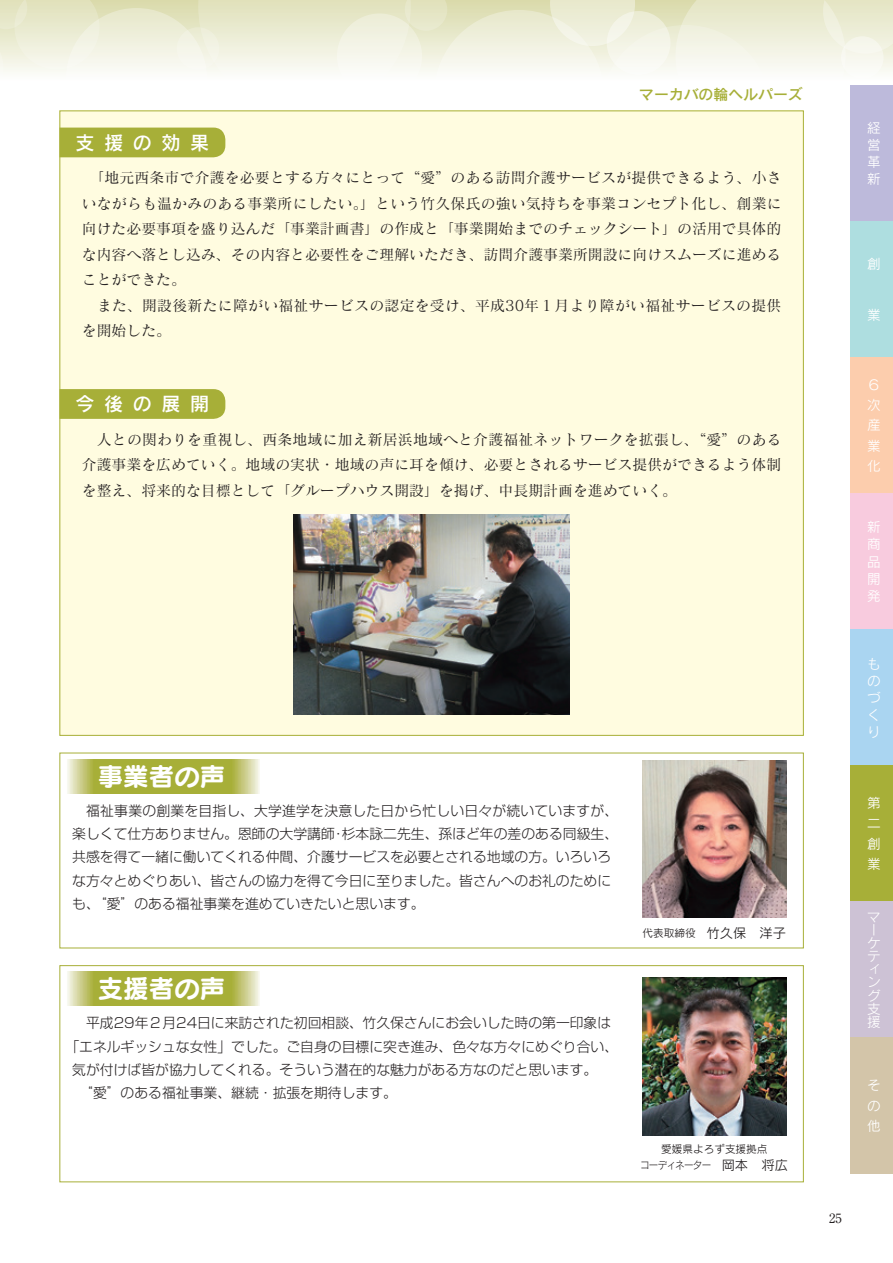
<style>
.page{position:relative;width:893px;height:1263px;background:#fff}
.page>*{position:absolute;margin:0;border:0;box-sizing:border-box;transform-origin:0 0}
.t1{font:25.5px "Seurat Pro B";color:#fff}
.t2{font:19.2px "Rodin Pro DB";letter-spacing:.5em;color:#fff}
.t3{font:14.85px/25.5px "Matisse Pro M";color:#231f20}
.t4{font:14.85px "Rodin Pro DB";color:#a7af38}
.t5{font:300 13.8px/23.4px "Shin Go Pro";color:#231f20}
.t6{font:13.65px/17px "Rodin Pro M";color:#fff;text-align:justify}
.t7{font:12.75px "Ryumin Pro";color:#231f20}
.t8{font:10.65px/16.2px "Rodin Pro M";color:#231f20;text-align:center}
.s1{font-size:13.35px}
</style>
<div class="page">
<div style="left:850px;top:85px;width:43px;height:136px;background:#bdbadb"></div>
<div style="left:850px;top:221px;width:43px;height:136px;background:#aedee0"></div>
<div style="left:850px;top:357px;width:43px;height:136px;background:#fccdad"></div>
<div style="left:850px;top:493px;width:43px;height:136px;background:#f8cbde"></div>
<div style="left:850px;top:629px;width:43px;height:136px;background:#aad5f1"></div>
<div style="left:850px;top:765px;width:43px;height:136px;background:#a7af38"></div>
<div style="left:850px;top:901px;width:43px;height:136px;background:#cdc2d5"></div>
<div style="left:850px;top:1037px;width:43px;height:137px;background:#d3c5a9"></div>
<div style="left:60px;top:111px;width:744px;height:625px;background:#fffce0"></div>
<div style="left:60px;top:965px;width:744px;height:217px;border:1px solid #a7af38"></div>
<div style="left:60px;top:128px;width:165px;height:29px;background:#a7af38"></div>
<svg style="left:60px;top:389px;width:165px;height:30px;background:#a8b03a"></svg>
<img style="left:642px;top:978px;width:145px;height:157px">
<img style="left:642px;top:760px;width:145px;height:158px">
<svg style="left:67px;top:759px;width:192px;height:34px;background:#b2b851"></svg>
<svg style="left:67px;top:972px;width:192px;height:34px;background:#b2b851"></svg>
<img style="left:293px;top:514px;width:277px;height:200px">
<svg style="left:0;top:0;width:893px;height:72px;background:#edeed9"></svg>
<p class="t4" style="left:639px;top:85px;width:165px">マーカバの輪ヘルパーズ</p>
<p class="t2" style="left:75px;top:130px;width:135px">支援の効果</p>
<p class="t3" style="left:82px;top:164px;width:701px">　「地元西条市で介護を必要とする方々にとって“愛”のある訪問介護サービスが提供できるよう、小さいながらも温かみのある事業所にしたい。」という竹久保氏の強い気持ちを事業コンセプト化し、創業に向けた必要事項を盛り込んだ「事業計画書」の作成と「事業開始までのチェックシート」の活用で具体的な内容へ落とし込み、その内容と必要性をご理解いただき、訪問介護事業所開設に向けスムーズに進めることができた。<br>　また、開設後新たに障がい福祉サービスの認定を受け、平成30年１月より障がい福祉サービスの提供を開始した。</p>
<p class="t2" style="left:75px;top:391px;width:135px">今後の展開</p>
<p class="t3" style="left:82px;top:426px;width:701px;text-align:justify">　人との関わりを重視し、西条地域に加え新居浜地域へと介護福祉ネットワークを拡張し、“愛”のある介護事業を広めていく。地域の実状・地域の声に耳を傾け、必要とされるサービス提供ができるよう体制を整え、将来的な目標として「グループハウス開設」を掲げ、中長期計画を進めていく。</p>
<h1 class="t1" style="left:98px;top:758px;width:129px">事業者の声</h1>
<p class="t5" style="left:72px;top:797px;width:547px">　福祉事業の創業を目指し、大学進学を決意した日から忙しい日々が続いていますが、楽しくて仕方ありません。恩師の大学講師・杉本詠二先生、孫ほど年の差のある同級生、共感を得て一緒に働いてくれる仲間、介護サービスを必要とされる地域の方。いろいろな方々とめぐりあい、皆さんの協力を得て今日に至りました。皆さんへのお礼のためにも、“愛”のある福祉事業を進めていきたいと思います。</p>
<h1 class="t1" style="left:98px;top:971px;width:129px">支援者の声</h1>
<p class="t5" style="left:72px;top:1009px;width:540px">　平成29年２月24日に来訪された初回相談、竹久保さんにお会いした時の第一印象は</p>
<p class="t5" style="left:65px;top:1033px;width:554px">「エネルギッシュな女性」でした。ご自身の目標に突き進み、色々な方々にめぐり合い、</p>
<p class="t5" style="left:72px;top:1056px;width:527px">気が付けば皆が協力してくれる。そういう潜在的な魅力がある方なのだと思います。</p>
<p class="t5" style="left:72px;top:1080px;width:326px">　“愛”のある福祉事業、継続・拡張を期待します。</p>
<p class="t8" style="left:643px;top:924px;width:145px">代表取締役　<span class="s1">竹久保　洋子</span></p>
<p class="t8" style="left:640px;top:1140px;width:149px">愛媛県よろず支援拠点<br>コーディネーター <span class="s1">岡本　将広</span></p>
<p class="t6" style="left:867px;top:119px;width:14px">経営革新</p>
<p class="t6" style="left:867px;top:255px;width:14px">創</p>
<p class="t6" style="left:867px;top:306px;width:14px">業</p>
<p class="t6" style="left:867px;top:374px;width:14px;line-height:20.4px;text-align:left">６次産業化</p>
<p class="t6" style="left:867px;top:518px;width:14px">新商品開発</p>
<p class="t6" style="left:867px;top:654px;width:15px;text-align:left">ものづくり</p>
<p class="t6" style="left:867px;top:792px;width:14px;line-height:20.4px">第二創業</p>
<p class="t6" style="left:867px;top:910px;width:15px;line-height:13.2px;text-align:left">マーケティング支援</p>
<p class="t6" style="left:867px;top:1074px;width:14px;line-height:20.4px">その他</p>
<p class="t7" style="left:829px;top:1208px;width:14px">25</p>
</div>
